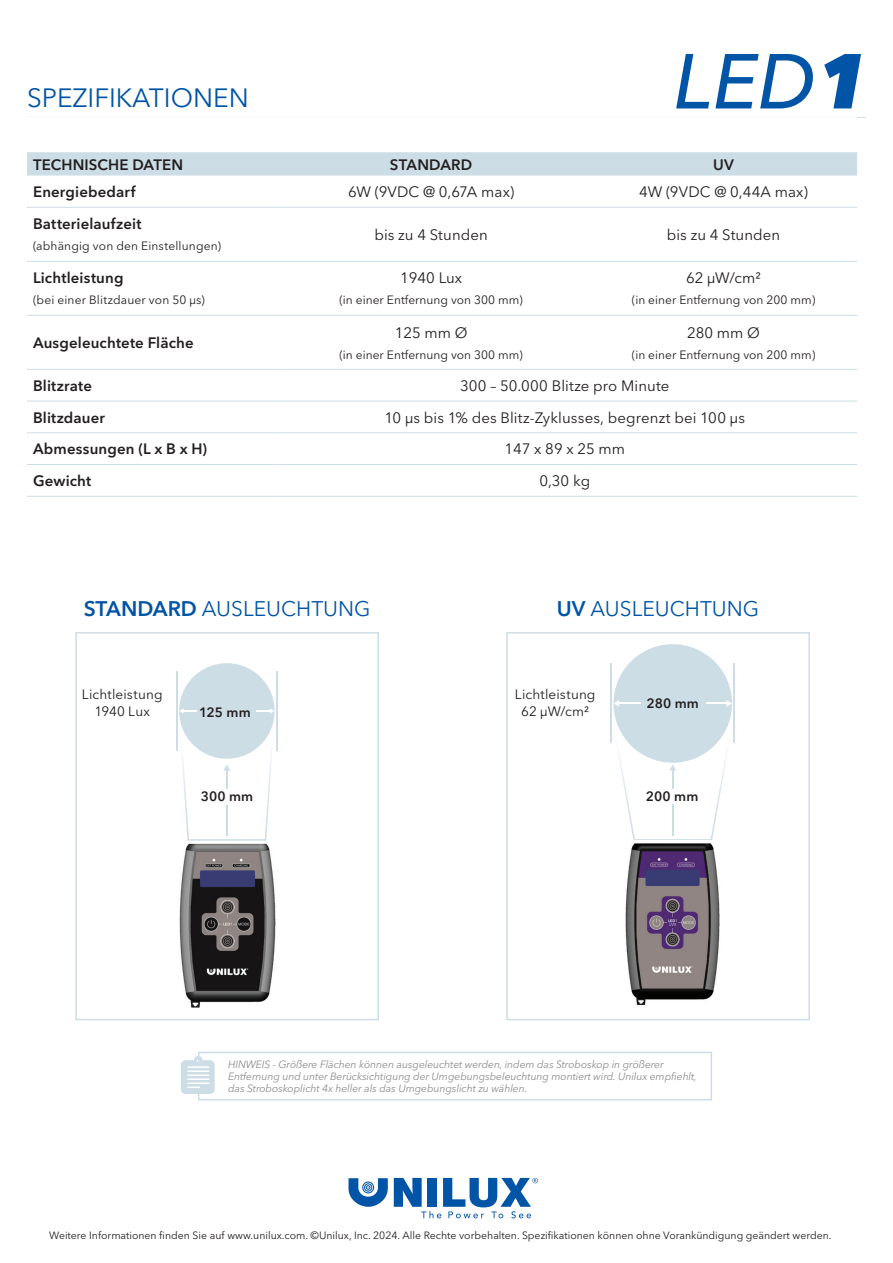
<style>
.page{position:relative;width:893px;height:1263px;background:#fff}
.page>*{position:absolute;margin:0;border:0;box-sizing:border-box;transform-origin:0 0}
.t1{font:26.25px "Avenir Next LT Pro";color:#0154a6}
.t2{font:21px "Avenir Next LT Pro";color:#0154a6}
.t3{font:15px "Avenir Next LT Pro";letter-spacing:.005em;color:#231f20}
.t4{font:600 15px "Avenir Next LT Pro";letter-spacing:.01em;color:#231f20}
.t5{font:13.5px/16.5px "Avenir Next LT Pro";letter-spacing:.01em;color:#231f20;text-align:center}
.t6{font:600 13.5px "Avenir Next LT Pro";letter-spacing:.01em;color:#231f20}
.t7{font:12px "Avenir Next LT Pro";color:#231f20}
.t8{font:italic 10.5px/12px "Avenir Next LT Pro";letter-spacing:-.01em;color:#8c8c8f}
.t9{font:10.5px "Avenir Next LT Pro";color:#231f20}
.s1{font-weight:600}
</style>
<div class="page">
<hr style="left:27px;top:117px;width:839px;height:1px;background:#cddde6">
<svg style="left:27px;top:152px;width:830px;height:24px;background:#cedde6"></svg>
<hr style="left:27px;top:464px;width:245px;height:1px;background:#cddde6">
<hr style="left:272px;top:464px;width:318px;height:1px;background:#cddde6">
<hr style="left:590px;top:464px;width:267px;height:1px;background:#cddde6">
<hr style="left:27px;top:496px;width:245px;height:1px;background:#cddde6">
<hr style="left:272px;top:496px;width:318px;height:1px;background:#cddde6">
<hr style="left:590px;top:496px;width:267px;height:1px;background:#cddde6">
<hr style="left:27px;top:207px;width:245px;height:1px;background:#cddde6">
<hr style="left:272px;top:207px;width:318px;height:1px;background:#cddde6">
<hr style="left:590px;top:207px;width:267px;height:1px;background:#cddde6">
<hr style="left:27px;top:261px;width:245px;height:1px;background:#cddde6">
<hr style="left:272px;top:261px;width:318px;height:1px;background:#cddde6">
<hr style="left:590px;top:261px;width:267px;height:1px;background:#cddde6">
<hr style="left:27px;top:315px;width:245px;height:1px;background:#cddde6">
<hr style="left:272px;top:315px;width:318px;height:1px;background:#cddde6">
<hr style="left:590px;top:315px;width:267px;height:1px;background:#cddde6">
<hr style="left:27px;top:369px;width:245px;height:1px;background:#cddde6">
<hr style="left:272px;top:369px;width:318px;height:1px;background:#cddde6">
<hr style="left:590px;top:369px;width:267px;height:1px;background:#cddde6">
<hr style="left:27px;top:401px;width:245px;height:1px;background:#cddde6">
<hr style="left:272px;top:401px;width:318px;height:1px;background:#cddde6">
<hr style="left:590px;top:401px;width:267px;height:1px;background:#cddde6">
<hr style="left:27px;top:432px;width:245px;height:1px;background:#cddde6">
<hr style="left:272px;top:432px;width:318px;height:1px;background:#cddde6">
<hr style="left:590px;top:432px;width:267px;height:1px;background:#cddde6">
<svg style="left:618px;top:714px;width:116px;height:126px"></svg>
<hr style="left:610px;top:663px;width:2px;height:80px;background:#cddde6">
<hr style="left:734px;top:663px;width:1px;height:80px;background:#cddde6">
<div style="left:613px;top:644px;width:119px;height:119px;background:#cddde6;border-radius:50%"></div>
<svg style="left:707px;top:700px;width:25px;height:7px"></svg>
<svg style="left:613px;top:700px;width:28px;height:7px"></svg>
<hr style="left:177px;top:671px;width:1px;height:80px;background:#cddde6">
<hr style="left:276px;top:671px;width:1px;height:80px;background:#cddde6">
<div style="left:179px;top:663px;width:96px;height:96px;background:#cddde6;border-radius:50%"></div>
<svg style="left:179px;top:708px;width:96px;height:133px"></svg>
<svg style="left:676px;top:54px;width:33px;height:54px"></svg>
<svg style="left:715px;top:54px;width:98px;height:54px"></svg>
<svg style="left:824px;top:54px;width:37px;height:54px"></svg>
<svg style="left:348px;top:1178px;width:40px;height:29px"></svg>
<svg style="left:394px;top:1178px;width:144px;height:40px"></svg>
<div style="left:198px;top:1052px;width:514px;height:48px;border:2px solid #cddde6"></div>
<svg style="left:181px;top:1056px;width:34px;height:38px"></svg>
<div style="left:75px;top:632px;width:304px;height:388px;border:2px solid #cddde6"></div>
<div style="left:506px;top:632px;width:304px;height:388px;border:2px solid #cddde6"></div>
<img style="left:179px;top:843px;width:97px;height:165px">
<img style="left:625px;top:843px;width:95px;height:163px">
<h1 class="t1" style="left:27px;top:82px;width:223px">SPEZIFIKATIONEN</h1>
<h3 class="t4" style="left:33px;top:155px;width:152px">TECHNISCHE DATEN</h3>
<h3 class="t4" style="left:390px;top:155px;width:84px">STANDARD</h3>
<h3 class="t4" style="left:713px;top:155px;width:22px">UV</h3>
<h3 class="t4" style="left:33px;top:183px;width:104px">Energiebedarf</h3>
<h3 class="t3" style="left:348px;top:183px;width:168px">6W (9VDC @ 0,67A max)</h3>
<h3 class="t3" style="left:639px;top:183px;width:170px">4W (9VDC @ 0,44A max)</h3>
<h3 class="t4" style="left:33px;top:215px;width:110px">Batterielaufzeit</h3>
<p class="t7" style="left:33px;top:239px;width:190px">(abhängig von den Einstellungen)</p>
<h3 class="t3" style="left:374px;top:226px;width:115px">bis zu 4 Stunden</h3>
<h3 class="t3" style="left:667px;top:226px;width:115px">bis zu 4 Stunden</h3>
<h3 class="t4" style="left:33px;top:269px;width:92px">Lichtleistung</h3>
<p class="t7" style="left:33px;top:293px;width:173px">(bei einer Blitzdauer von 50 µs)</p>
<h3 class="t4" style="left:33px;top:334px;width:162px">Ausgeleuchtete Fläche</h3>
<h3 class="t3" style="left:400px;top:269px;width:63px">1940 Lux</h3>
<p class="t7" style="left:339px;top:293px;width:185px">(in einer Entfernung von 300 mm)</p>
<h3 class="t3" style="left:395px;top:323px;width:74px">125 mm Ø</h3>
<p class="t7" style="left:339px;top:347px;width:185px">(in einer Entfernung von 300 mm)</p>
<h3 class="t3" style="left:686px;top:269px;width:76px">62 µW/cm²</h3>
<p class="t7" style="left:632px;top:293px;width:185px">(in einer Entfernung von 200 mm)</p>
<h3 class="t3" style="left:687px;top:323px;width:74px">280 mm Ø</h3>
<p class="t7" style="left:632px;top:347px;width:185px">(in einer Entfernung von 200 mm)</p>
<h3 class="t4" style="left:33px;top:376px;width:60px">Blitzrate</h3>
<h3 class="t3" style="left:460px;top:377px;width:211px">300 – 50.000 Blitze pro Minute</h3>
<h3 class="t4" style="left:33px;top:408px;width:74px">Blitzdauer</h3>
<h3 class="t3" style="left:385px;top:408px;width:362px">10 µs bis 1% des Blitz-Zyklusses, begrenzt bei 100 µs</h3>
<h3 class="t4" style="left:33px;top:440px;width:176px">Abmessungen (L x B x H)</h3>
<h3 class="t3" style="left:504px;top:440px;width:122px">147 x 89 x 25 mm</h3>
<h3 class="t4" style="left:33px;top:472px;width:60px">Gewicht</h3>
<h3 class="t3" style="left:539px;top:472px;width:52px">0,30 kg</h3>
<h2 class="t2" style="left:84px;top:596px;width:288px"><span class="s1">STANDARD</span> AUSLEUCHTUNG</h2>
<h2 class="t2" style="left:557px;top:596px;width:204px"><span class="s1">UV</span> AUSLEUCHTUNG</h2>
<p class="t5" style="left:82px;top:686px;width:82px">Lichtleistung<br>1940 Lux</p>
<p class="t6" style="left:199px;top:704px;width:53px">125 mm</p>
<p class="t6" style="left:201px;top:788px;width:54px">300 mm</p>
<p class="t5" style="left:515px;top:686px;width:82px">Lichtleistung<br>62 µW/cm²</p>
<p class="t6" style="left:646px;top:695px;width:54px">280 mm</p>
<p class="t6" style="left:646px;top:788px;width:54px">200 mm</p>
<p class="t8" style="left:228px;top:1058px;width:470px">HINWEIS - Größere Flächen können ausgeleuchtet werden, indem das Stroboskop in größerer<br>Entfernung und unter Berücksichtigung der Umgebungsbeleuchtung montiert wird. Unilux empfiehlt, das Stroboskoplicht 4x heller als das Umgebungslicht zu wählen.</p>
<p class="t9" style="left:49px;top:1229px;width:784px">Weitere Informationen finden Sie auf www.unilux.com. ©Unilux, Inc. 2024. Alle Rechte vorbehalten. Spezifikationen können ohne Vorankündigung geändert werden.</p>
</div>
